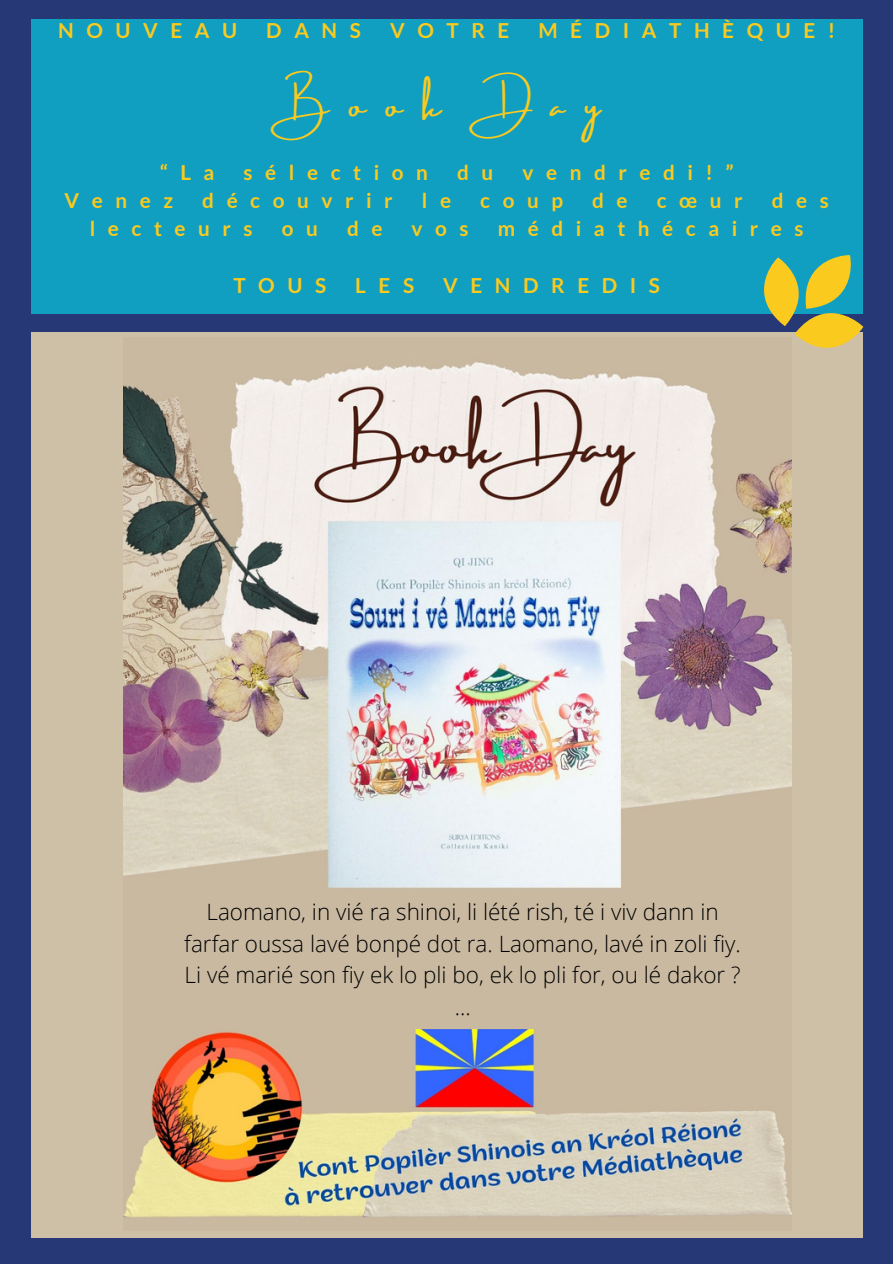
<style>
.page{position:relative;width:893px;height:1264px;background:#fff}
.page>*{position:absolute;margin:0;border:0;box-sizing:border-box;transform-origin:0 0}
.t1{font:32.7px "Amsterdam Three";color:#faca1f}
.t2{font:300 22.5px/31.5px "Open Sans";color:#000;text-align:center}
.t3{font:700 20.7px "Lato";letter-spacing:.605em;color:#faca1f}
</style>
<div class="page">
<div style="left:0;top:0;width:892px;height:1263px;background:#263976"></div>
<div style="left:31px;top:19px;width:831px;height:295px;background:#109ec1"></div>
<div style="left:31px;top:332px;width:831px;height:905px;background:#cec0a6"></div>
<img style="left:124px;top:358px;width:667px;height:861px">
<svg style="left:746px;top:237px;width:118px;height:129px"></svg>
<div style="left:179px;top:890px;width:567px;height:138px;background:#cab9a1"></div>
<p class="t3" style="left:58px;top:18px;width:180px">NOUVEAU</p>
<p class="t3" style="left:266px;top:18px;width:96px">DANS</p>
<p class="t3" style="left:390px;top:18px;width:121px">VOTRE</p>
<p class="t3" style="left:538px;top:18px;width:298px">MÉDIATHÈQUE!</p>
<h1 class="t1" style="left:286px;top:88px;width:156px">Book</h1>
<h1 class="t1" style="left:493px;top:88px;width:109px">Da y</h1>
<p class="t3" style="left:160px;top:160px;width:56px">“La</p>
<p class="t3" style="left:243px;top:160px;width:186px">sélection</p>
<p class="t3" style="left:457px;top:160px;width:38px">d u</p>
<p class="t3" style="left:522px;top:160px;width:213px">vendredi!”</p>
<p class="t3" style="left:65px;top:188px;width:110px">Venez</p>
<p class="t3" style="left:202px;top:188px;width:192px">découvrir</p>
<p class="t3" style="left:422px;top:188px;width:31px">l e</p>
<p class="t3" style="left:480px;top:188px;width:84px">coup</p>
<p class="t3" style="left:592px;top:188px;width:37px">d e</p>
<p class="t3" style="left:656px;top:188px;width:87px">cœur</p>
<p class="t3" style="left:771px;top:188px;width:59px">des</p>
<p class="t3" style="left:90px;top:216px;width:164px">lecteurs</p>
<p class="t3" style="left:282px;top:216px;width:38px">o u</p>
<p class="t3" style="left:347px;top:216px;width:37px">d e</p>
<p class="t3" style="left:411px;top:216px;width:58px">vos</p>
<p class="t3" style="left:497px;top:216px;width:307px">médiathécaires</p>
<p class="t3" style="left:233px;top:272px;width:94px">TOUS</p>
<p class="t3" style="left:355px;top:272px;width:60px">LES</p>
<p class="t3" style="left:443px;top:272px;width:218px">VENDREDIS</p>
<p class="t2" style="left:184px;top:895px;width:558px">Laomano, in vié ra shinoi, li lété rish, té i viv dann in farfar oussa lavé bonpé dot ra. Laomano, lavé in zoli fiy.<br>Li vé marié son fiy ek lo pli bo, ek lo pli for, ou lé dakor ? ...</p>
</div>
